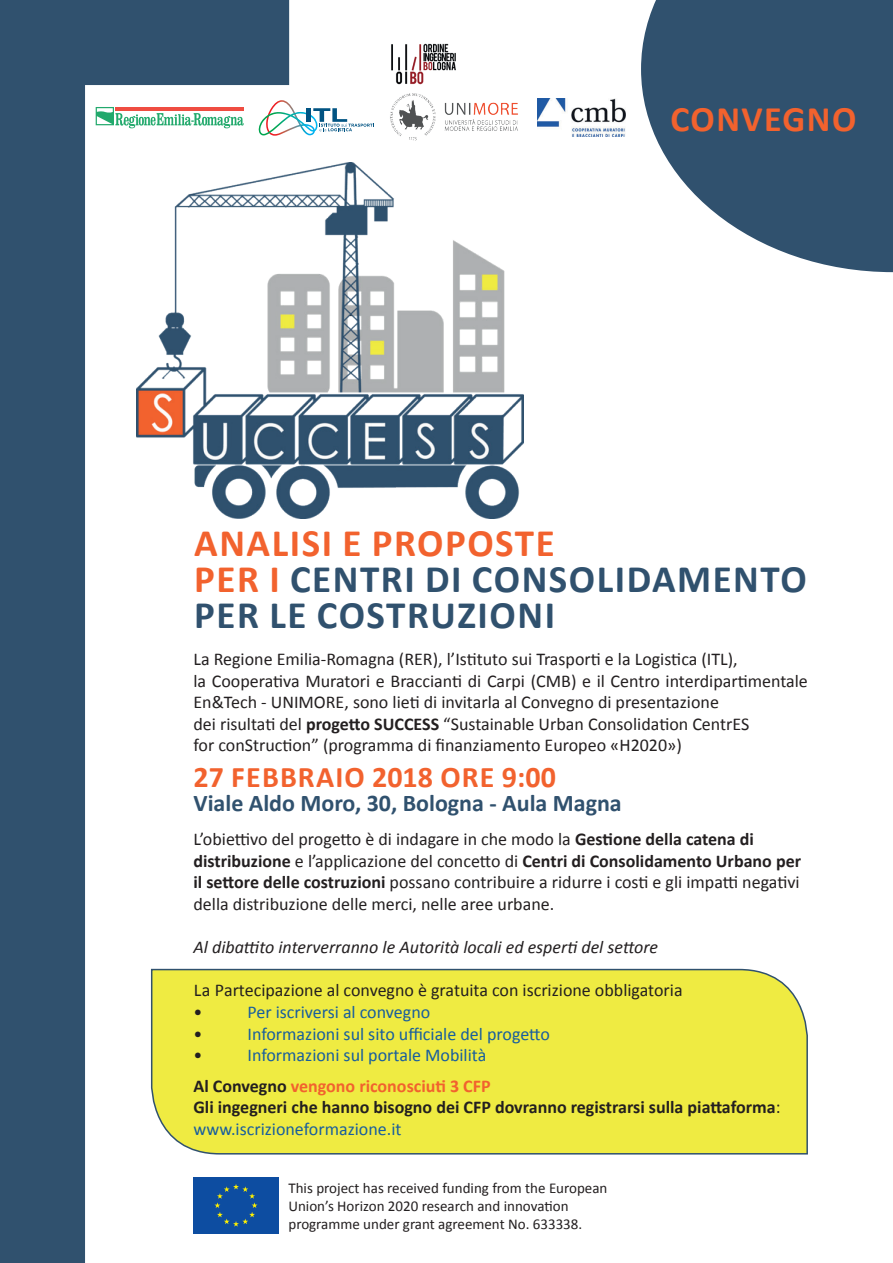
<style>
.page{position:relative;width:893px;height:1263px;background:#fff}
.page>*{position:absolute;margin:0;border:0;box-sizing:border-box;transform-origin:0 0}
.t1{font:700 39px/36px "Calibri";letter-spacing:.04em;color:#30516e}
.t2{font:700 36px "Calibri";letter-spacing:.04em;color:#f2622e}
.t3{font:700 30px "Calibri";letter-spacing:.04em;color:#f2622e}
.t4{font:700 24px "Calibri";color:#30516e}
.t5{font:18px/21.6px "Calibri";color:#231f20}
.t6{font:18px/30.6px "Calibri";color:#175d9e;text-align:right}
.t7{font:700 18px/21.6px "Calibri";color:#231f20}
.t8{font:italic 18px "Calibri";color:#231f20}
.t9{font:15px/18px "Calibri";color:#231f20}
.s1{color:#f2622e}
.s2{font-weight:700}
.s3{font-weight:700;color:#231f20}
.s4{font-weight:700;color:#f2622e}
.s5{font-weight:400}
.s6{font-weight:400;color:#175d9e}
</style>
<div class="page">
<div style="left:289px;top:968px;width:519px;height:187px;background:#efeb42"></div>
<img style="left:289px;top:162px;width:234px;height:356px">
<svg style="left:0;top:0;width:289px;height:1263px"></svg>
<svg style="left:641px;top:0;width:252px;height:272px;fill:#30516e"></svg>
<svg style="left:258px;top:100px;width:116px;height:36px"></svg>
<img style="left:390px;top:94px;width:128px;height:47px">
<img style="left:537px;top:99px;width:89px;height:38px">
<svg style="left:96px;top:107px;width:148px;height:21px"></svg>
<img style="left:391px;top:43px;width:65px;height:42px">
<h2 class="t2" style="left:670px;top:96px;width:187px">CONVEGNO</h2>
<h1 class="t1" style="left:194px;top:525px;width:614px"><span class="s1">ANALISI E PROPOSTE<br>PER I</span> CENTRI DI CONSOLIDAMENTO<br>PER LE COSTRUZIONI</h1>
<p class="t5" style="left:193px;top:648px;width:616px">La Regione Emilia-Romagna (RER), l’Istituto sui Trasporti e la Logistica (ITL),<br>la Cooperativa Muratori e Braccianti di Carpi (CMB) e il Centro interdipartimentale En&amp;Tech - UNIMORE, sono lieti di invitarla al Convegno di presentazione<br>dei risultati del <span class="s2">progetto SUCCESS</span> “Sustainable Urban Consolidation CentrES<br>for conStruction” (programma di finanziamento Europeo «H2020»)</p>
<h3 class="t3" style="left:193px;top:758px;width:364px">27 FEBBRAIO 2018 ORE 9:00</h3>
<h3 class="t4" style="left:193px;top:788px;width:430px">Viale Aldo Moro, 30, Bologna - Aula Magna</h3>
<p class="t5" style="left:193px;top:828px;width:609px">L’obiettivo del progetto è di indagare in che modo la <span class="s2">Gestione della catena di distribuzione</span> e l’applicazione del concetto di <span class="s2">Centri di Consolidamento Urbano per il settore delle costruzioni</span> possano contribuire a ridurre i costi e gli impatti negativi della distribuzione delle merci, nelle aree urbane.</p>
<p class="t8" style="left:193px;top:935px;width:466px">Al dibattito interverranno le Autorità locali ed esperti del settore</p>
<p class="t5" style="left:193px;top:979px;width:491px">La Partecipazione al convegno è gratuita con iscrizione obbligatoria •</p>
<p class="t6" style="left:247px;top:997px;width:184px">Per iscriversi al convegno</p>
<p class="t5" style="left:193px;top:1023px;width:10px">•</p>
<p class="t6" style="left:247px;top:1018px;width:304px">Informazioni sul sito ufficiale del progetto</p>
<p class="t5" style="left:193px;top:1044px;width:10px">•</p>
<p class="t6" style="left:193px;top:1040px;width:299px">Informazioni sul portale Mobilità<br><span class="s3">Al Convegno</span> <span class="s4">vengono riconosciuti 3 CFP</span></p>
<p class="t7" style="left:193px;top:1096px;width:589px">Gli ingegneri che hanno bisogno dei CFP dovranno registrarsi sulla piattaforma<span class="s5">: </span><span class="s6">www.iscrizioneformazione.it</span></p>
<p class="t9" style="left:288px;top:1179px;width:321px">This project has received funding from the European<br>Union’s Horizon 2020 research and innovation programme under grant agreement No. 633338.</p>
</div>
